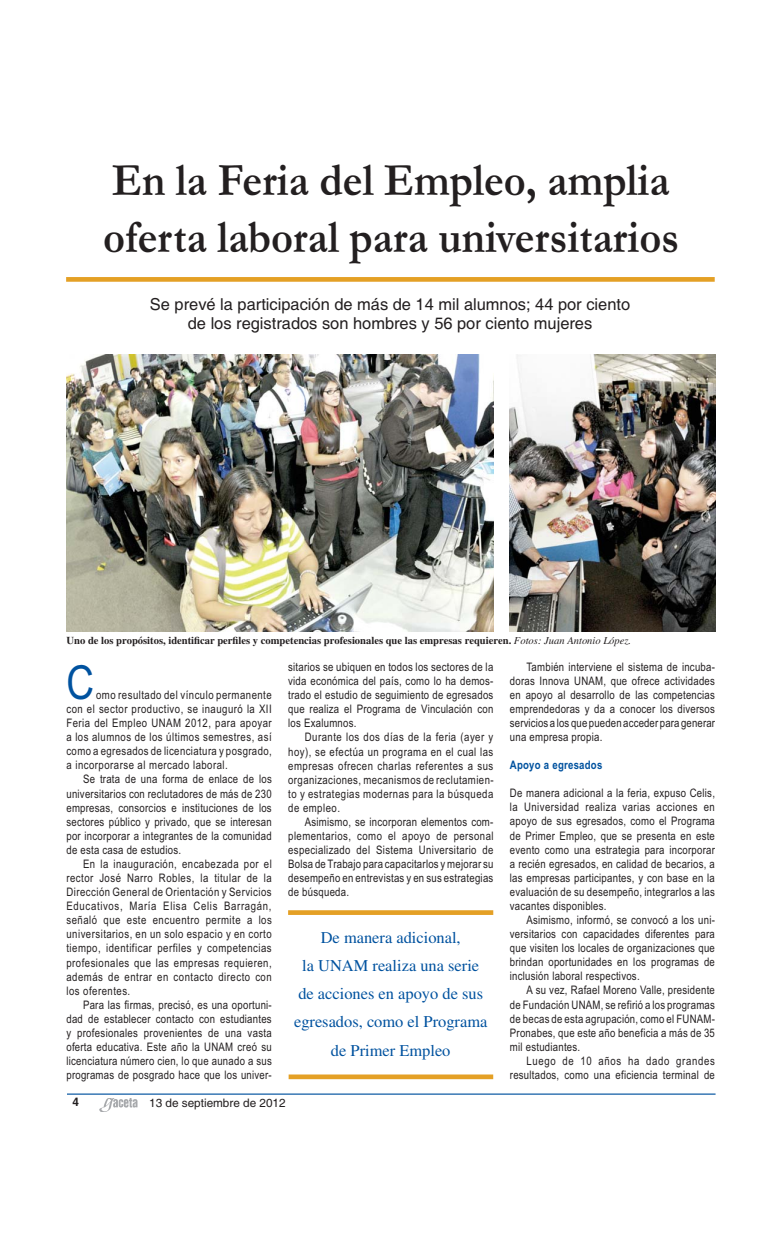
<style>
.page{position:relative;width:765px;height:1260px;background:#fff}
.page>*{position:absolute;margin:0;border:0;box-sizing:border-box;transform-origin:0 0}
.t1{font:700 46.88px/56.4px "Garamond";color:#231f20;scale:.9 1}
.t2{font:46.88px "Arial Narrow";color:#00529f}
.t3{font:16.38px/28.1px "Times";color:#00529f;text-align:center}
.t4{font:16.38px/18.8px "Helvetica";color:#231f20;text-align:center}
.t5{font:11.75px/14.1px "Arial Narrow";letter-spacing:.02em;color:#231f20;text-align:justify}
.t6{font:11.75px "Helvetica";color:#231f20}
.t7{font:700 11.75px "Arial Narrow";letter-spacing:.02em;color:#00529f}
.t8{font:700 11.75px "Helvetica";color:#231f20}
.t9{font:700 10.5px "Times";color:#231f20}
.s1{font-weight:400;font-style:italic}
</style>
<div class="page">
<hr style="left:67px;top:1094px;width:649px;height:1px;background:#00529f">
<img style="left:99px;top:1098px;width:38px;height:14px">
<div style="left:66px;top:277px;width:649px;height:5px;background:#e4a025"></div>
<div style="left:288px;top:910px;width:205px;height:5px;background:#e4a025"></div>
<hr style="left:289px;top:1075px;width:204px;height:4px;background:#e4a025">
<img style="left:510px;top:355px;width:205px;height:276px">
<img style="left:66px;top:354px;width:428px;height:278px">
<h1 class="t1" style="left:103px;top:156px;width:641px">En la Feria del Empleo, amplia oferta laboral para universitarios</h1>
<h2 class="t4" style="left:150px;top:297px;width:482px">Se prevé la participación de más de 14 mil alumnos; 44 por ciento de los registrados son hombres y 56 por ciento mujeres</h2>
<p class="t9" style="left:67px;top:636px;width:566px">Uno de los propósitos, identificar perfiles y competencias profesionales que las empresas requieren. <span class="s1">Fotos: Juan Antonio López.</span></p>
<h1 class="t2" style="left:66px;top:665px;width:29px">C</h1>
<p class="t5" style="left:510px;top:661px;width:207px;text-indent:17px">También interviene el sistema de incuba&shy;doras Innova UNAM, que ofrece actividades en apoyo al desarrollo de las competencias emprendedoras y da a conocer los diversos servicios a los que pueden acceder para generar una empresa propia.</p>
<p class="t7" style="left:510px;top:761px;width:94px">Apoyo a egresados</p>
<p class="t5" style="left:510px;top:787px;width:207px">De manera adicional a la feria, expuso Celis, la Universidad realiza varias acciones en apoyo de sus egresados, como el Programa de Primer Empleo, que se presenta en este evento como una estrategia para incorporar a recién egresados, en calidad de becarios, a las empresas participantes, y con base en la evaluación de su desempeño, integrarlos a las vacantes disponibles.</p>
<p class="t5" style="left:510px;top:914px;width:207px;text-indent:17px">Asimismo, informó, se convocó a los uni&shy;versitarios con capacidades diferentes para que visiten los locales de organizaciones que brindan oportunidades en los programas de inclusión laboral respectivos.</p>
<p class="t5" style="left:510px;top:984px;width:207px;text-indent:17px">A su vez, Rafael Moreno Valle, presidente de Fundación UNAM, se refirió a los programas de becas de esta agrupación, como el FUNAM-Pronabes, que este año beneficia a más de 35 mil estudiantes.</p>
<p class="t5" style="left:510px;top:1055px;width:207px;text-align:right">Luego de 10 años ha dado grandes resultados, como una eficiencia terminal de</p>
<p class="t5" style="left:288px;top:661px;width:207px">sitarios se ubiquen en todos los sectores de la vida económica del país, como lo ha demos&shy;trado el estudio de seguimiento de egresados que realiza el Programa de Vinculación con los Exalumnos.</p>
<p class="t5" style="left:288px;top:731px;width:207px;text-indent:17px">Durante los dos días de la feria (ayer y hoy), se efectúa un programa en el cual las empresas ofrecen charlas referentes a sus organizaciones, mecanismos de reclutamien&shy;to y estrategias modernas para la búsqueda de empleo.</p>
<p class="t5" style="left:288px;top:816px;width:207px;text-indent:17px">Asimismo, se incorporan elementos com&shy;plementarios, como el apoyo de personal especializado del Sistema Universitario de Bolsa de Trabajo para capacitarlos y mejorar su desempeño en entrevistas y en sus estrategias de búsqueda.</p>
<p class="t5" style="left:66px;top:689px;width:207px;text-indent:30px">omo resultado del vínculo permanente con el sector productivo, se inauguró la XII Feria del Empleo UNAM 2012, para apoyar a los alumnos de los últimos semestres, así como a egresados de licenciatura y posgrado, a incorporarse al mercado laboral.</p>
<p class="t5" style="left:66px;top:773px;width:207px;text-indent:17px">Se trata de una forma de enlace de los universitarios con reclutadores de más de 230 empresas, consorcios e instituciones de los sectores público y privado, que se interesan por incorporar a integrantes de la comunidad de esta casa de estudios.</p>
<p class="t5" style="left:66px;top:858px;width:207px;text-indent:17px">En la inauguración, encabezada por el rector José Narro Robles, la titular de la Dirección General de Orientación y Servicios Educativos, María Elisa Celis Barragán, señaló que este encuentro permite a los universitarios, en un solo espacio y en corto tiempo, identificar perfiles y competencias profesionales que las empresas requieren, además de entrar en contacto directo con los oferentes.</p>
<p class="t5" style="left:66px;top:999px;width:207px;text-indent:17px">Para las firmas, precisó, es una oportuni&shy;dad de establecer contacto con estudiantes y profesionales provenientes de una vasta oferta educativa. Este año la UNAM creó su licenciatura número cien, lo que aunado a sus programas de posgrado hace que los univer-</p>
<h2 class="t3" style="left:294px;top:925px;width:195px">De manera adicional,<br>la UNAM realiza una serie de acciones en apoyo de sus egresados, como el Programa de Primer Empleo</h2>
<p class="t8" style="left:72px;top:1098px;width:8px">4</p>
<p class="t6" style="left:149px;top:1098px;width:138px">13 de septiembre de 2012</p>
</div>
